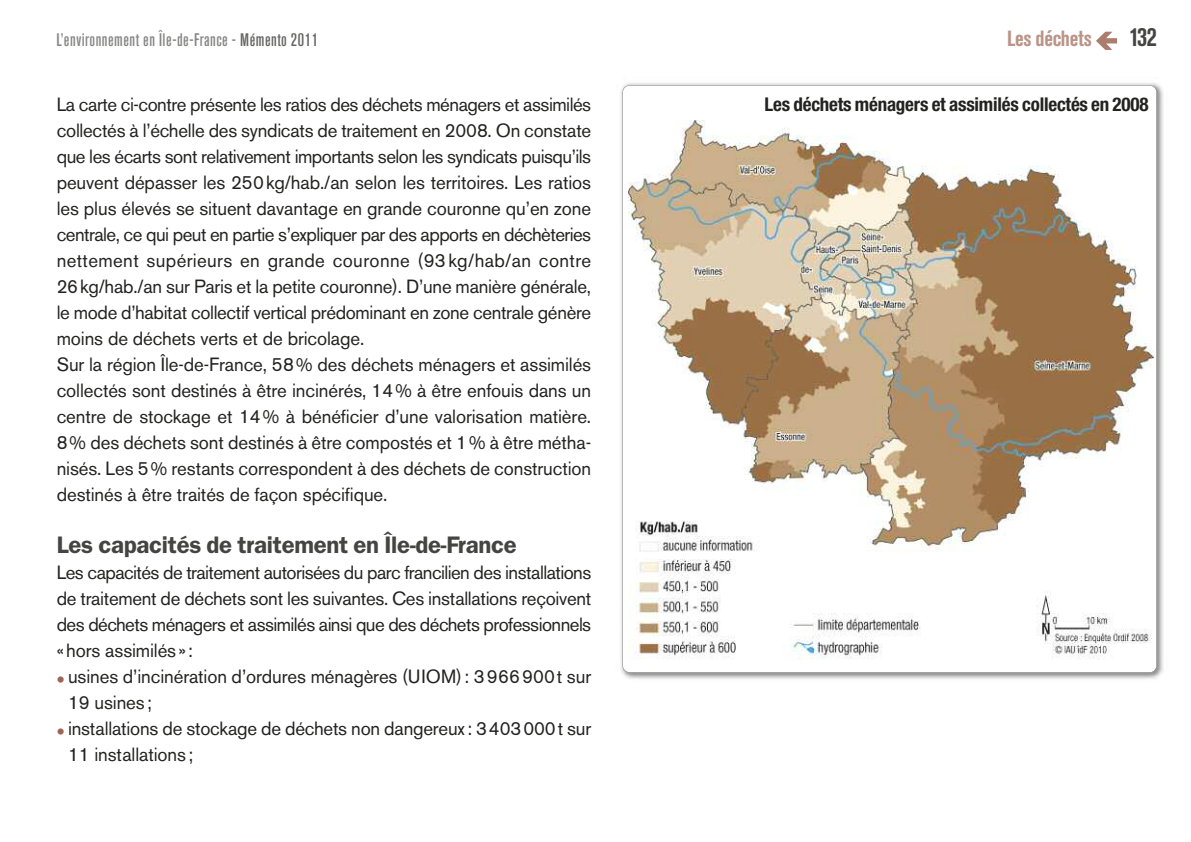
<style>
.page{position:relative;width:1191px;height:842px;background:#fff}
.page>*{position:absolute;margin:0;border:0;box-sizing:border-box;transform-origin:0 0}
.t1{font:700 condensed 26.8px "Akzidenz Grotesk BE";color:#444443;scale:.94 1}
.t2{font:600 24px "Franklin Gothic";letter-spacing:-.01em;color:#444443}
.t3{font:700 condensed 21.8px "Akzidenz Grotesk BE";letter-spacing:-.01em;color:#ba9488}
.t4{font:19px/26px "Akzidenz Grotesk BE";letter-spacing:-.005em;color:#222221}
.t5{font:700 condensed 19px "Helvetica Neue";letter-spacing:-.01em;color:#222221}
.t6{font:500 condensed 18px "Akzidenz Grotesk BE";letter-spacing:.03em;color:#868685}
.s1{color:#656564}
.s2{font-size:24px;color:#9d6654}
</style>
<div class="page">
<svg style="left:1096px;top:32px;width:21px;height:18px"></svg>
<img style="left:621px;top:83px;width:542px;height:596px">
<div style="left:623px;top:86px;width:533px;height:586px;background:#fff;border-radius:7px"></div>
<img style="left:629px;top:121px;width:524px;height:539px">
<p class="t6" style="left:56px;top:34px;width:263px">L’environnement en Île-de-France - <span class="s1">Mémento 2011</span></p>
<p class="t3" style="left:1007px;top:31px;width:86px">Les déchets</p>
<h1 class="t1" style="left:1129px;top:27px;width:31px">132</h1>
<p class="t4" style="left:57px;top:93px;width:536px">La carte ci-contre présente les ratios des déchets ménagers et assimilés collectés à l’échelle des syndicats de traitement en 2008. On constate que les écarts sont relativement importants selon les syndicats puisqu’ils peuvent dépasser les 250kg/hab./an selon les territoires. Les ratios les plus élevés se situent davantage en grande couronne qu’en zone centrale, ce qui peut en partie s’expliquer par des apports en déchèteries nettement supérieurs en grande couronne (93kg/hab/an contre 26kg/hab./an sur Paris et la petite couronne). D’une manière générale, le mode d’habitat collectif vertical prédominant en zone centrale génère moins de déchets verts et de bricolage.<br>Sur la région Île-de-France, 58% des déchets ménagers et assimilés collectés sont destinés à être incinérés, 14% à être enfouis dans un centre de stockage et 14% à bénéficier d’une valorisation matière.<br>8% des déchets sont destinés à être compostés et 1% à être métha&shy;nisés. Les 5% restants correspondent à des déchets de construction destinés à être traités de façon spécifique.</p>
<p class="t2" style="left:57px;top:537px;width:462px">Les capacités de traitement en Île-de-France</p>
<p class="t4" style="left:57px;top:561px;width:536px;text-align:justify">Les capacités de traitement autorisées du parc francilien des installations de traitement de déchets sont les suivantes. Ces installations reçoivent des déchets ménagers et assimilés ainsi que des déchets professionnels «hors assimilés»:</p>
<p class="t4" style="left:68px;top:665px;width:524px;text-indent:-11px"><span class="s2">•</span> usines d’incinération d’ordures ménagères (UIOM): 3966900t sur<br>19 usines;</p>
<p class="t4" style="left:68px;top:717px;width:524px;text-indent:-11px"><span class="s2">•</span> installations de stockage de déchets non dangereux: 3403000t sur<br>11 installations;</p>
<p class="t5" style="left:764px;top:97px;width:385px">Les déchets ménagers et assimilés collectés en 2008</p>
</div>
